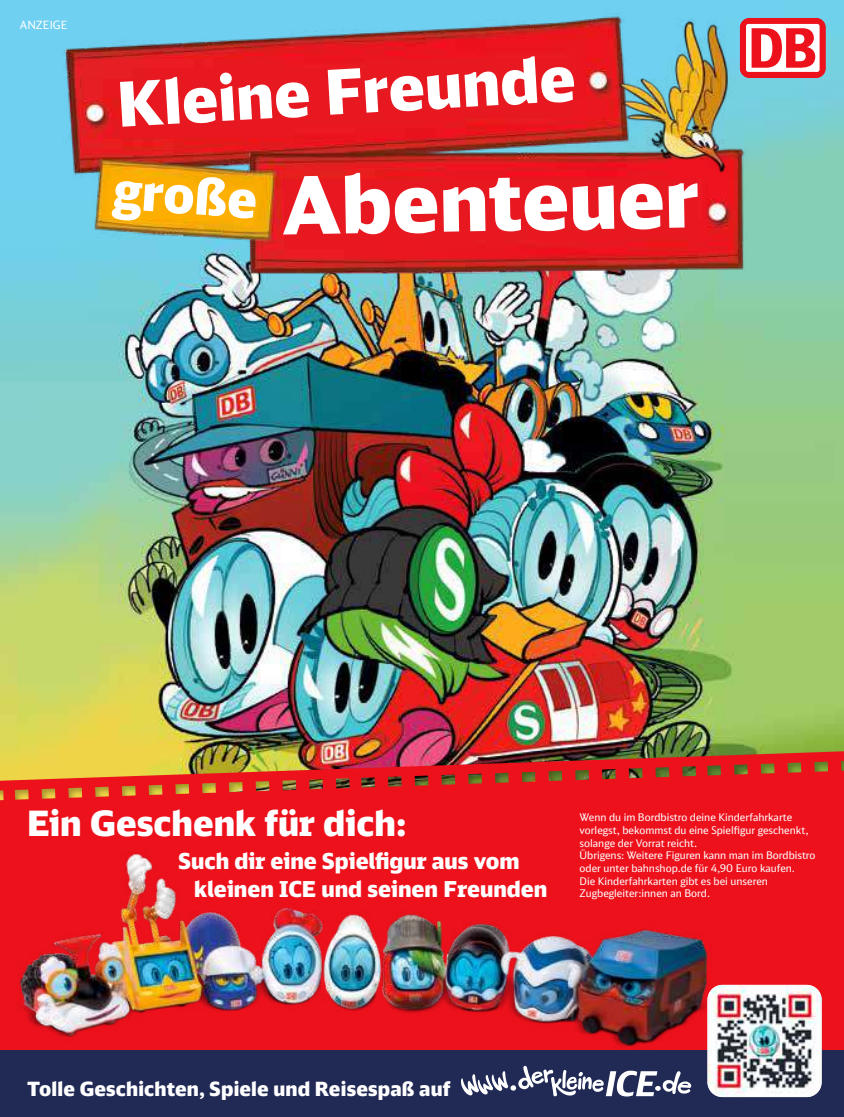
<style>
.page{position:relative;width:844px;height:1117px;background:#fff}
.page>*{position:absolute;margin:0;border:0;box-sizing:border-box;transform-origin:0 0}
.t1{font:900 79.8px "DB Head";color:#fff}
.t2{font:900 61.6px "DB Head";color:#fff}
.t3{font:900 50.4px "DB Head";color:#fff}
.t4{font:900 34.82px "DB Head Alternate";color:#fff}
.t5{font:900 21.88px/28px "DB Head Alternate";color:#fff}
.t6{font:900 19.6px "DB Head";letter-spacing:.005em;color:#fff}
.t7{font:11.38px "DB Head";color:#fff}
.t8{font:10.5px/12.6px "DB Head";color:#fff}
</style>
<div class="page">
<img style="left:0;top:0;width:843px;height:742px">
<div style="left:0;top:742px;width:843px;height:374px;background:#000;opacity:.3"></div>
<svg style="left:0;top:751px;width:843px;height:299px;background:#e02722"></svg>
<div style="left:0;top:1050px;width:843px;height:66px;background:#212955"></div>
<svg style="left:823px;top:18px;width:2px;height:60px"></svg>
<svg style="left:461px;top:1066px;width:230px;height:30px"></svg>
<img style="left:42px;top:0;width:719px;height:296px">
<img style="left:0;top:840px;width:712px;height:226px">
<img style="left:525px;top:1px;width:298px;height:241px">
<img style="left:707px;top:984px;width:114px;height:112px">
<p class="t7" style="left:20px;top:18px;width:49px">ANZEIGE</p>
<h2 class="t2" style="left:115px;top:64px;width:460px;rotate:-3deg">Kleine Freunde</h2>
<h3 class="t3" style="left:116px;top:158px;width:145px;rotate:4deg">große</h3>
<h1 class="t1" style="left:280px;top:154px;width:419px;rotate:-1deg">Abenteuer</h1>
<h3 class="t4" style="left:27px;top:801px;width:380px">Ein Geschenk für dich:</h3>
<p class="t8" style="left:579px;top:811px;width:237px">Wenn du im Bordbistro deine Kinderfahrkarte vorlegst, bekommst du eine Spielfigur geschenkt, solange der Vorrat reicht.<br>Übrigens: Weitere Figuren kann man im Bordbistro oder unter bahnshop.de für 4,90 Euro kaufen.<br>Die Kinderfahrkarten gibt es bei unseren Zugbegleiter:innen an Bord.</p>
<h3 class="t5" style="left:194px;top:846px;width:354px;text-indent:-16px">Such dir eine Spielfigur aus vom kleinen ICE und seinen Freunden</h3>
<h3 class="t6" style="left:27px;top:1075px;width:424px">Tolle Geschichten, Spiele und Reisespaß auf</h3>
</div>
